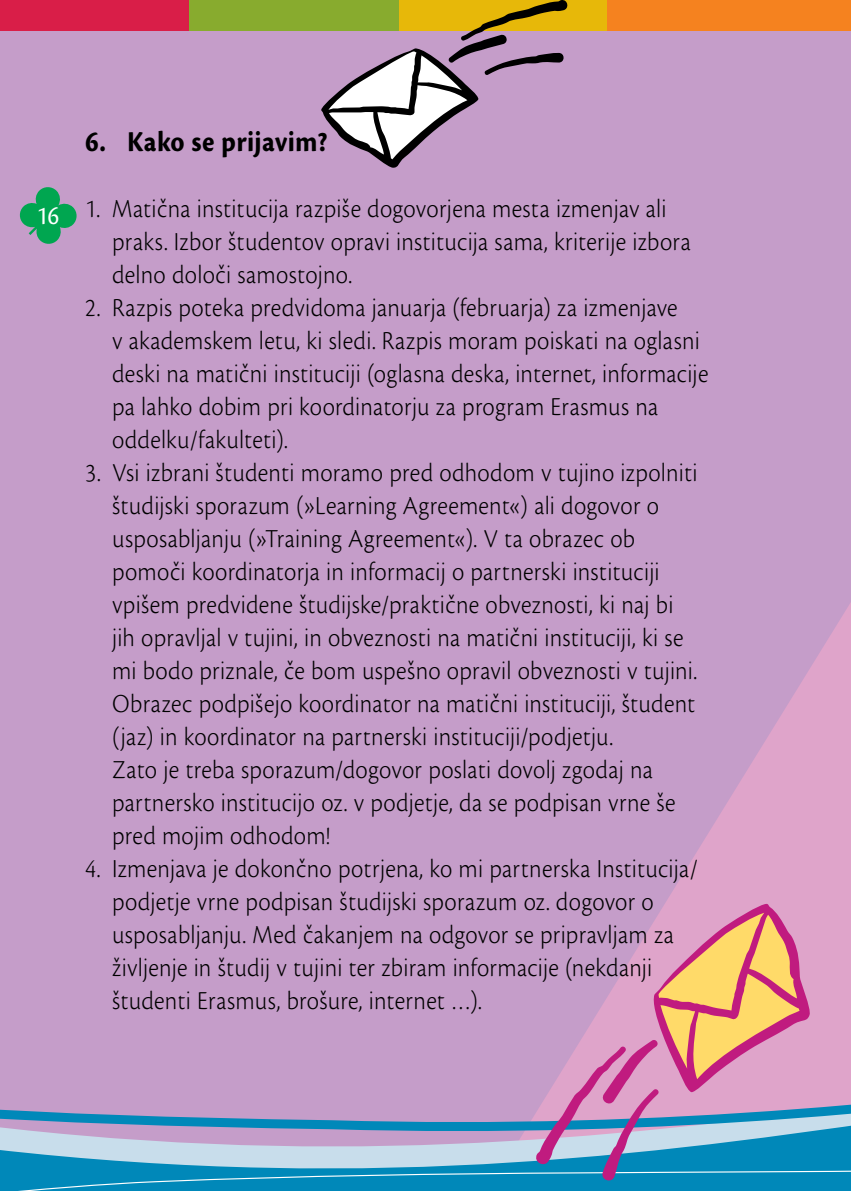
<style>
.page{position:relative;width:851px;height:1191px;background:#fff}
.page>*{position:absolute;margin:0;border:0;box-sizing:border-box;transform-origin:0 0}
.t1{font:30px "Cronos Pro Bold Capt";letter-spacing:.01em;color:#000;scale:.9 1}
.t2{font:27px/33px "Cronos Pro Lt Capt";letter-spacing:.01em;color:#000;scale:.9 1}
.t3{font:27px "Cronos Pro";color:#fff;scale:.9 1}
</style>
<div class="page">
<div style="left:0;top:0;width:850px;height:1191px;background:#c59dc9"></div>
<svg style="left:666px;top:604px;width:184px;height:388px;fill:#dfa4ca"></svg>
<div style="left:811px;top:998px;width:39px;height:103px;background:#dfa4ca"></div>
<svg style="left:0;top:1101px;width:850px;height:90px"></svg>
<svg style="left:850px;top:992px;width:1px;height:199px"></svg>
<svg style="left:19px;top:187px;width:58px;height:57px"></svg>
<div style="left:0;top:0;width:190px;height:31px;background:#d91e48"></div>
<div style="left:189px;top:0;width:214px;height:31px;background:#88ab2e"></div>
<div style="left:400px;top:0;width:212px;height:31px;background:#e7b809"></div>
<div style="left:607px;top:0;width:243px;height:31px;background:#f5821f"></div>
<hr style="left:850px;top:0;width:1px;height:31px;background:#f5821f">
<svg style="left:321px;top:0;width:247px;height:168px"></svg>
<svg style="left:532px;top:902px;width:279px;height:282px"></svg>
<p class="t3" style="left:37px;top:200px;width:12px">16</p>
<p class="t1" style="left:85px;top:124px;width:271px">6. Kako se prijavim?</p>
<p class="t2" style="left:112px;top:192px;width:644px;text-indent:-27px">1. Matična institucija razpiše dogovorjena mesta izmenjav ali praks. Izbor študentov opravi institucija sama, kriterije izbora delno določi samostojno.</p>
<p class="t2" style="left:112px;top:291px;width:664px;text-indent:-27px">2. Razpis poteka predvidoma januarja (februarja) za izmenjave<br>v akademskem letu, ki sledi. Razpis moram poiskati na oglasni deski na matični instituciji (oglasna deska, internet, informacije pa lahko dobim pri koordinatorju za program Erasmus na oddelku/fakulteti).</p>
<p class="t2" style="left:112px;top:456px;width:651px;text-indent:-27px">3. Vsi izbrani študenti moramo pred odhodom v tujino izpolniti študijski sporazum (»Learning Agreement«) ali dogovor o usposabljanju (»Training Agreement«). V ta obrazec ob pomoči koordinatorja in informacij o partnerski instituciji vpišem predvidene študijske/praktične obveznosti, ki naj bi jih opravljal v tujini, in obveznosti na matični instituciji, ki se mi bodo priznale, če bom uspešno opravil obveznosti v tujini.<br>Obrazec podpišejo koordinator na matični instituciji, študent (jaz) in koordinator na partnerski instituciji/podjetju.<br>Zato je treba sporazum/dogovor poslati dovolj zgodaj na partnersko institucijo oz. v podjetje, da se podpisan vrne še pred mojim odhodom!</p>
<p class="t2" style="left:112px;top:852px;width:652px;text-indent:-27px">4. Izmenjava je dokončno potrjena, ko mi partnerska Institucija/ podjetje vrne podpisan študijski sporazum oz. dogovor o usposabljanju. Med čakanjem na odgovor se pripravljam za življenje in študij v tujini ter zbiram informacije (nekdanji študenti Erasmus, brošure, internet …).</p>
</div>
